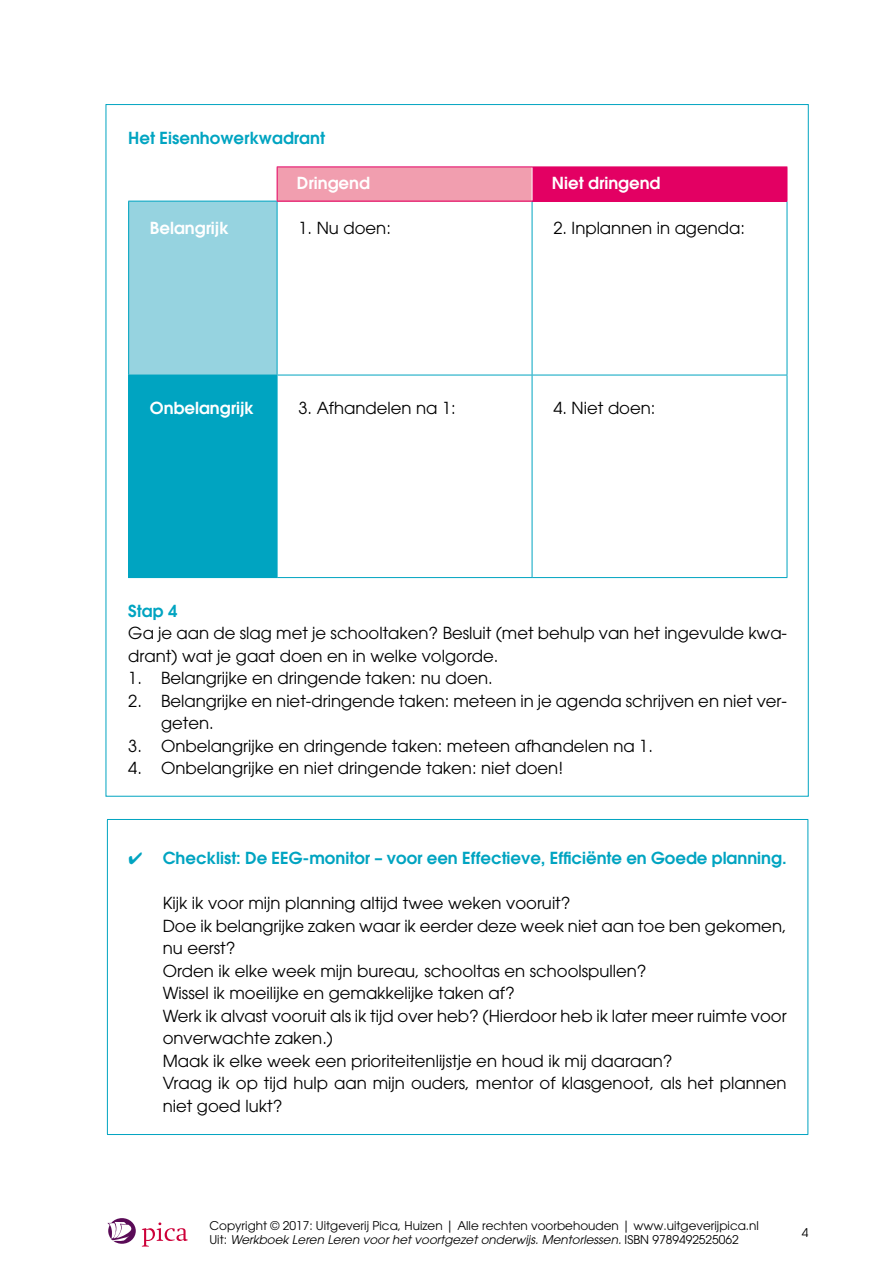
<style>
.page{position:relative;width:893px;height:1263px;background:#fff}
.page>*{position:absolute;margin:0;border:0;box-sizing:border-box;transform-origin:0 0}
.t1{font:16.5px/22.5px "Avant Garde";color:#000}
.t2{font:600 16.5px "Avant Garde";color:#00a4c1}
.t3{font:600 16.5px "Avant Garde";color:#fff}
.t4{font:12px/14.4px "Avant Garde";color:#000}
.s1{font-style:italic}
</style>
<div class="page">
<svg style="left:142px;top:1222px;width:46px;height:24px"></svg>
<svg style="left:107px;top:1218px;width:29px;height:26px"></svg>
<div style="left:277px;top:167px;width:255px;height:34px;background:#f19eaf"></div>
<div style="left:532px;top:167px;width:255px;height:34px;background:#e30063"></div>
<div style="left:129px;top:201px;width:148px;height:174px;background:#96d3e0"></div>
<div style="left:129px;top:375px;width:148px;height:203px;background:#00a4c1"></div>
<hr style="left:128px;top:201px;width:149px;height:1px;background:#00a4c1">
<hr style="left:128px;top:201px;width:1px;height:174px;background:#00a4c1">
<hr style="left:277px;top:201px;width:1px;height:174px;background:#00a4c1">
<hr style="left:532px;top:201px;width:1px;height:174px;background:#00a4c1">
<hr style="left:787px;top:201px;width:1px;height:174px;background:#00a4c1">
<hr style="left:128px;top:375px;width:1px;height:202px;background:#00a4c1">
<hr style="left:277px;top:375px;width:255px;height:1px;background:#00a4c1">
<hr style="left:277px;top:375px;width:1px;height:202px;background:#00a4c1">
<hr style="left:532px;top:375px;width:255px;height:1px;background:#00a4c1">
<hr style="left:532px;top:375px;width:1px;height:202px;background:#00a4c1">
<hr style="left:787px;top:375px;width:1px;height:202px;background:#00a4c1">
<hr style="left:128px;top:577px;width:149px;height:1px;background:#00a4c1">
<hr style="left:277px;top:577px;width:255px;height:1px;background:#00a4c1">
<hr style="left:532px;top:577px;width:255px;height:1px;background:#00a4c1">
<hr style="left:532px;top:167px;width:1px;height:34px;background:#fff">
<hr style="left:532px;top:167px;width:255px;height:1px;background:#e30063">
<hr style="left:787px;top:167px;width:1px;height:34px;background:#e30063">
<hr style="left:532px;top:201px;width:255px;height:1px;background:#e30063">
<hr style="left:277px;top:167px;width:255px;height:1px;background:#e30063">
<hr style="left:277px;top:201px;width:255px;height:1px;background:#e30063">
<hr style="left:277px;top:167px;width:1px;height:34px;background:#e30063">
<hr style="left:107px;top:819px;width:701px;height:1px;background:#00a4c1">
<hr style="left:107px;top:820px;width:1px;height:314px;background:#00a4c1">
<hr style="left:807px;top:820px;width:1px;height:314px;background:#00a4c1">
<hr style="left:107px;top:1134px;width:701px;height:1px;background:#00a4c1">
<p class="t2" style="left:128px;top:127px;width:198px">Het Eisenhowerkwadrant</p>
<p class="t3" style="left:297px;top:172px;width:74px">Dringend</p>
<p class="t3" style="left:552px;top:172px;width:110px">Niet dringend</p>
<p class="t3" style="left:150px;top:217px;width:80px">Belangrijk</p>
<p class="t1" style="left:298px;top:217px;width:94px">1. Nu doen:</p>
<p class="t1" style="left:553px;top:217px;width:193px">2. Inplannen in agenda:</p>
<p class="t3" style="left:150px;top:397px;width:105px">Onbelangrijk</p>
<p class="t1" style="left:298px;top:397px;width:159px">3. Afhandelen na 1:</p>
<p class="t1" style="left:553px;top:397px;width:104px">4. Niet doen:</p>
<p class="t2" style="left:128px;top:600px;width:51px">Stap 4</p>
<p class="t1" style="left:128px;top:622px;width:660px">Ga je aan de slag met je schooltaken? Besluit (met behulp van het ingevulde kwa&shy;drant) wat je gaat doen en in welke volgorde.</p>
<p class="t1" style="left:128px;top:667px;width:366px">1. Belangrijke en dringende taken: nu doen.</p>
<p class="t1" style="left:161px;top:689px;width:627px;text-indent:-33px">2. Belangrijke en niet-dringende taken: meteen in je agenda schrijven en niet ver&shy;geten.</p>
<p class="t1" style="left:128px;top:734px;width:526px">3. Onbelangrijke en dringende taken: meteen afhandelen na 1.</p>
<p class="t1" style="left:128px;top:757px;width:436px">4. Onbelangrijke en niet dringende taken: niet doen!</p>
<p class="t2" style="left:129px;top:847px;width:659px">✔ Checklist: De EEG-monitor – voor een Effectieve, Efficiënte en Goede planning.</p>
<p class="t1" style="left:163px;top:892px;width:625px">Kijk ik voor mijn planning altijd twee weken vooruit?<br>Doe ik belangrijke zaken waar ik eerder deze week niet aan toe ben gekomen, nu eerst?<br>Orden ik elke week mijn bureau, schooltas en schoolspullen?<br>Wissel ik moeilijke en gemakkelijke taken af?<br>Werk ik alvast vooruit als ik tijd over heb? (Hierdoor heb ik later meer ruimte voor onverwachte zaken.)<br>Maak ik elke week een prioriteitenlijstje en houd ik mij daaraan?<br>Vraag ik op tijd hulp aan mijn ouders, mentor of klasgenoot, als het plannen niet goed lukt?</p>
<p class="t4" style="left:209px;top:1218px;width:551px">Copyright © 2017: Uitgeverij Pica, Huizen | Alle rechten voorbehouden | www.uitgeverijpica.nl<br>Uit: <span class="s1">Werkboek Leren Leren voor het voortgezet onderwijs. Mentorlessen.</span> ISBN 9789492525062</p>
<p class="t4" style="left:802px;top:1225px;width:8px">4</p>
</div>
